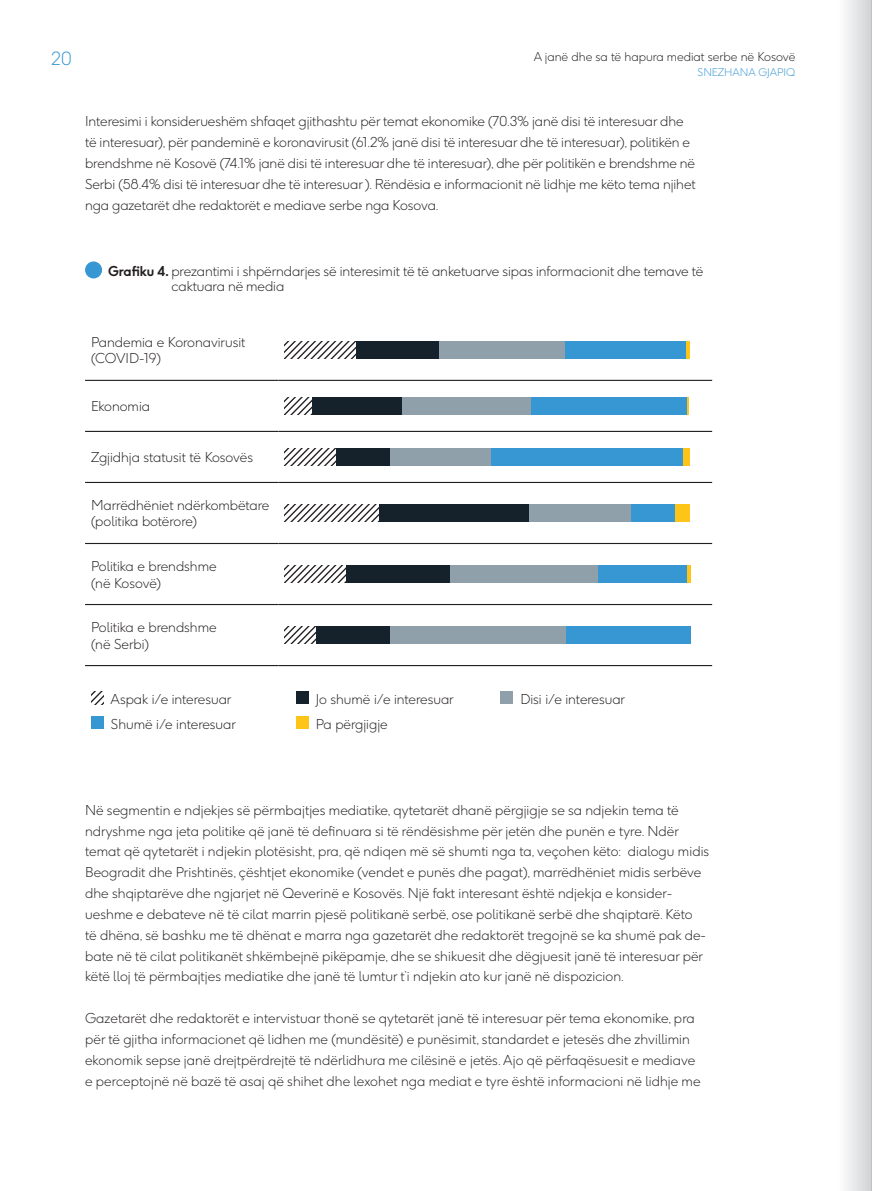
<style>
.page{position:relative;width:872px;height:1191px;background:#fff}
.page>*{position:absolute;margin:0;border:0;box-sizing:border-box;transform-origin:0 0}
.t1{font:300 18px "F37 Ginger Pro";color:#3797d3}
.t2{font:300 13.5px/20.9px "F37 Ginger Pro";color:#231f20}
.t3{font:300 12px "F37 Ginger Pro";color:#231f20}
.t4{font:300 10.5px "F37 Ginger Pro";color:#3797d3}
.s1{font-weight:700}
</style>
<div class="page">
<div style="left:85px;top:261px;width:17px;height:17px;background:#3797d3;border-radius:50%"></div>
<hr style="left:85px;top:380px;width:193px;height:1px;background:#231f20">
<hr style="left:278px;top:380px;width:434px;height:1px;background:#231f20">
<hr style="left:85px;top:431px;width:193px;height:1px;background:#231f20">
<hr style="left:278px;top:431px;width:434px;height:1px;background:#231f20">
<hr style="left:85px;top:482px;width:193px;height:1px;background:#231f20">
<hr style="left:278px;top:482px;width:434px;height:1px;background:#231f20">
<hr style="left:85px;top:543px;width:193px;height:1px;background:#231f20">
<hr style="left:278px;top:543px;width:434px;height:1px;background:#231f20">
<hr style="left:85px;top:604px;width:193px;height:1px;background:#231f20">
<hr style="left:278px;top:604px;width:434px;height:1px;background:#231f20">
<hr style="left:85px;top:665px;width:193px;height:1px;background:#231f20">
<hr style="left:278px;top:665px;width:434px;height:1px;background:#231f20">
<svg style="left:284px;top:341px;width:72px;height:17px"></svg>
<div style="left:356px;top:341px;width:83px;height:17px;background:#16222b"></div>
<div style="left:439px;top:341px;width:126px;height:17px;background:#8fa0aa"></div>
<div style="left:565px;top:341px;width:121px;height:17px;background:#3797d3"></div>
<hr style="left:686px;top:341px;width:4px;height:17px;background:#fec518">
<svg style="left:284px;top:397px;width:29px;height:17px"></svg>
<div style="left:313px;top:397px;width:90px;height:17px;background:#16222b"></div>
<div style="left:403px;top:397px;width:128px;height:17px;background:#8fa0aa"></div>
<div style="left:531px;top:397px;width:156px;height:17px;background:#3797d3"></div>
<svg style="left:687px;top:397px;width:1px;height:17px"></svg>
<svg style="left:284px;top:448px;width:52px;height:17px"></svg>
<div style="left:336px;top:448px;width:54px;height:17px;background:#16222b"></div>
<div style="left:390px;top:448px;width:101px;height:17px;background:#8fa0aa"></div>
<div style="left:491px;top:448px;width:192px;height:17px;background:#3797d3"></div>
<div style="left:683px;top:448px;width:6px;height:17px;background:#fec518"></div>
<svg style="left:284px;top:504px;width:95px;height:17px"></svg>
<div style="left:379px;top:504px;width:150px;height:17px;background:#16222b"></div>
<div style="left:529px;top:504px;width:103px;height:17px;background:#8fa0aa"></div>
<div style="left:632px;top:504px;width:43px;height:17px;background:#3797d3"></div>
<div style="left:675px;top:504px;width:14px;height:17px;background:#fec518"></div>
<svg style="left:284px;top:565px;width:62px;height:17px"></svg>
<div style="left:346px;top:565px;width:104px;height:17px;background:#16222b"></div>
<div style="left:450px;top:565px;width:148px;height:17px;background:#8fa0aa"></div>
<div style="left:598px;top:565px;width:88px;height:17px;background:#3797d3"></div>
<svg style="left:686px;top:565px;width:4px;height:17px"></svg>
<svg style="left:284px;top:626px;width:32px;height:17px"></svg>
<div style="left:316px;top:626px;width:74px;height:17px;background:#16222b"></div>
<div style="left:390px;top:626px;width:176px;height:17px;background:#8fa0aa"></div>
<div style="left:566px;top:626px;width:125px;height:17px;background:#3797d3"></div>
<svg style="left:91px;top:691px;width:13px;height:13px"></svg>
<div style="left:296px;top:691px;width:12px;height:13px;background:#16222b"></div>
<div style="left:500px;top:691px;width:13px;height:13px;background:#8fa0aa"></div>
<div style="left:91px;top:716px;width:13px;height:13px;background:#3797d3"></div>
<div style="left:296px;top:716px;width:12px;height:13px;background:#fec518"></div>
<div style="left:836px;top:0;width:36px;height:1191px;background:linear-gradient(to right,#fff,#d2d3d5)"></div>
<hr style="left:871px;top:0;width:1px;height:1191px;background:#bcbdc0">
<h1 class="t1" style="left:51px;top:48px;width:23px">20</h1>
<p class="t3" style="left:533px;top:49px;width:263px">A janë dhe sa të hapura mediat serbe në Kosovë</p>
<p class="t4" style="left:697px;top:66px;width:99px">SNEZHANA GJAPIQ</p>
<p class="t2" style="left:85px;top:111px;width:612px">Interesimi i konsiderueshëm shfaqet gjithashtu për temat ekonomike (70.3% janë disi të interesuar dhe të interesuar), për pandeminë e koronavirusit (61.2% janë disi të interesuar dhe të interesuar), politikën e brendshme në Kosovë (74.1% janë disi të interesuar dhe të interesuar), dhe për politikën e brendshme në Serbi (58.4% disi të interesuar dhe të interesuar ). Rëndësia e informacionit në lidhje me këto tema njihet nga gazetarët dhe redaktorët e mediave serbe nga Kosova.</p>
<p class="t2" style="left:171px;top:263px;width:533px;line-height:15.5px;text-indent:-63px"><span class="s1">Grafiku 4.</span> prezantimi i shpërndarjes së interesimit të të anketuarve sipas informacionit dhe temave të caktuara në media</p>
<p class="t2" style="left:91px;top:334px;width:156px;line-height:16.2px">Pandemia e Koronavirusit (COVID-19)</p>
<p class="t2" style="left:91px;top:396px;width:61px">Ekonomia</p>
<p class="t2" style="left:91px;top:447px;width:163px">Zgjidhja statusit të Kosovës</p>
<p class="t2" style="left:91px;top:497px;width:180px;line-height:16.2px">Marrëdhëniet ndërkombëtare (politika botërore)</p>
<p class="t2" style="left:91px;top:558px;width:127px;line-height:16.2px">Politika e brendshme (në Kosovë)</p>
<p class="t2" style="left:91px;top:619px;width:127px;line-height:16.2px">Politika e brendshme (në Serbi)</p>
<p class="t2" style="left:111px;top:689px;width:122px">Aspak i/e interesuar</p>
<p class="t2" style="left:316px;top:689px;width:139px">Jo shumë i/e interesuar</p>
<p class="t2" style="left:520px;top:689px;width:106px">Disi i/e interesuar</p>
<p class="t2" style="left:111px;top:713px;width:126px">Shumë i/e interesuar</p>
<p class="t2" style="left:316px;top:713px;width:73px">Pa përgjigje</p>
<p class="t2" style="left:85px;top:799px;width:625px">Në segmentin e ndjekjes së përmbajtjes mediatike, qytetarët dhanë përgjigje se sa ndjekin tema të ndryshme nga jeta politike që janë të definuara si të rëndësishme për jetën dhe punën e tyre. Ndër temat që qytetarët i ndjekin plotësisht, pra, që ndiqen më së shumti nga ta, veçohen këto: dialogu midis Beogradit dhe Prishtinës, çështjet ekonomike (vendet e punës dhe pagat), marrëdhëniet midis serbëve dhe shqiptarëve dhe ngjarjet në Qeverinë e Kosovës. Një fakt interesant është ndjekja e konsider&shy;ueshme e debateve në të cilat marrin pjesë politikanë serbë, ose politikanë serbë dhe shqiptarë. Këto<br>të dhëna, së bashku me të dhënat e marra nga gazetarët dhe redaktorët tregojnë se ka shumë pak de&shy;bate në të cilat politikanët shkëmbejnë pikëpamje, dhe se shikuesit dhe dëgjuesit janë të interesuar për këtë lloj të përmbajtjes mediatike dhe janë të lumtur t’i ndjekin ato kur janë në dispozicion.</p>
<p class="t2" style="left:85px;top:1008px;width:617px">Gazetarët dhe redaktorët e intervistuar thonë se qytetarët janë të interesuar për tema ekonomike, pra për të gjitha informacionet që lidhen me (mundësitë) e punësimit, standardet e jetesës dhe zhvillimin ekonomik sepse janë drejtpërdrejtë të ndërlidhura me cilësinë e jetës. Ajo që përfaqësuesit e mediave e perceptojnë në bazë të asaj që shihet dhe lexohet nga mediat e tyre është informacioni në lidhje me</p>
</div>
